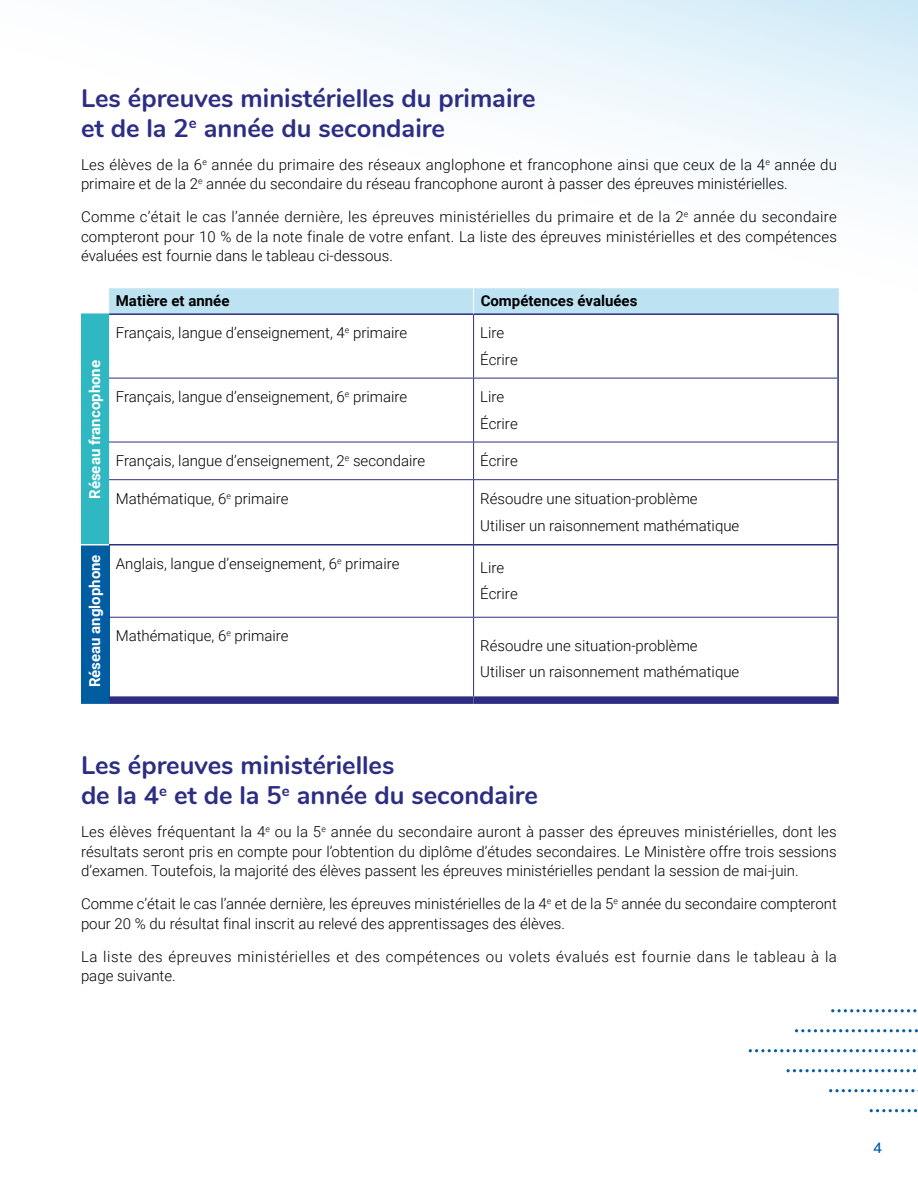
<style>
.page{position:relative;width:918px;height:1188px;background:#fff}
.page>*{position:absolute;margin:0;border:0;box-sizing:border-box;transform-origin:0 0}
.t1{font:700 25.5px/30px "Nunito";color:#2d2e83}
.t2{font:300 15px/19.5px "Roboto";color:#000}
.t3{font:300 15px/19.5px "Roboto";letter-spacing:.035em;color:#000}
.t4{font:700 15px "Roboto";color:#000}
.t5{font:700 15px "Roboto";color:#fff}
.t6{font:600 15px "Nunito";color:#055ea3}
</style>
<div class="page">
<svg style="left:160px;top:0;width:758px;height:203px;fill:#f4fafd"></svg>
<svg style="left:749px;top:1009px;width:169px;height:104px"></svg>
<div style="left:81px;top:314px;width:28px;height:231px;background:#2fb8c2"></div>
<svg style="left:109px;top:315px;width:728px;height:381px"></svg>
<div style="left:81px;top:545px;width:28px;height:155px;background:#005da1"></div>
<hr style="left:109px;top:313px;width:365px;height:2px;background:#2d2e83">
<hr style="left:474px;top:313px;width:365px;height:2px;background:#2d2e83">
<div style="left:81px;top:696px;width:28px;height:8px;background:#005da1"></div>
<hr style="left:81px;top:313px;width:28px;height:2px;background:#2fb8c2">
<hr style="left:837px;top:288px;width:2px;height:25px;background:#bde3f2">
<hr style="left:109px;top:378px;width:365px;height:1px;background:#2d2e83">
<hr style="left:474px;top:378px;width:363px;height:1px;background:#2d2e83">
<hr style="left:109px;top:442px;width:365px;height:1px;background:#2d2e83">
<hr style="left:474px;top:442px;width:363px;height:1px;background:#2d2e83">
<hr style="left:109px;top:479px;width:365px;height:1px;background:#2d2e83">
<hr style="left:474px;top:479px;width:363px;height:1px;background:#2d2e83">
<hr style="left:109px;top:617px;width:365px;height:1px;background:#2d2e83">
<hr style="left:474px;top:617px;width:363px;height:1px;background:#2d2e83">
<hr style="left:109px;top:544px;width:364px;height:1px;background:#2d2e83">
<hr style="left:474px;top:544px;width:365px;height:1px;background:#2d2e83">
<svg style="left:81px;top:544px;width:28px;height:1px"></svg>
<svg style="left:109px;top:288px;width:729px;height:26px;background:#badfef"></svg>
<hr style="left:837px;top:315px;width:2px;height:63px;background:#2d2e83">
<hr style="left:837px;top:378px;width:2px;height:64px;background:#2d2e83">
<hr style="left:837px;top:442px;width:2px;height:38px;background:#2d2e83">
<hr style="left:837px;top:480px;width:2px;height:64px;background:#2d2e83">
<hr style="left:837px;top:545px;width:2px;height:72px;background:#2d2e83">
<hr style="left:837px;top:617px;width:2px;height:79px;background:#2d2e83">
<div style="left:474px;top:696px;width:365px;height:8px;background:#2d2e83"></div>
<hr style="left:473px;top:315px;width:1px;height:63px;background:#2d2e83">
<hr style="left:473px;top:378px;width:1px;height:64px;background:#2d2e83">
<hr style="left:473px;top:442px;width:1px;height:37px;background:#2d2e83">
<hr style="left:473px;top:480px;width:1px;height:65px;background:#2d2e83">
<hr style="left:473px;top:545px;width:1px;height:72px;background:#2d2e83">
<hr style="left:473px;top:618px;width:1px;height:78px;background:#2d2e83">
<div style="left:109px;top:696px;width:365px;height:8px;background:#2d2e83"></div>
<h1 class="t1" style="left:81px;top:81px;width:456px">Les épreuves ministérielles du primaire et de la 2<sup>e</sup> année du secondaire</h1>
<p class="t2" style="left:81px;top:154px;width:757px">Les élèves de la 6<sup>e</sup> année du primaire des réseaux anglophone et francophone ainsi que ceux de la 4<sup>e</sup> année du primaire et de la 2<sup>e</sup> année du secondaire du réseau francophone auront à passer des épreuves ministérielles.</p>
<p class="t2" style="left:81px;top:207px;width:758px;text-align:justify">Comme c’était le cas l’année dernière, les épreuves ministérielles du primaire et de la 2<sup>e</sup> année du secondaire compteront pour 10 % de la note finale de votre enfant. La liste des épreuves ministérielles et des compétences évaluées est fournie dans le tableau ci-dessous.</p>
<p class="t4" style="left:116px;top:290px;width:115px">Matière et année</p>
<p class="t4" style="left:481px;top:290px;width:158px">Compétences évaluées</p>
<p class="t5" style="left:84px;top:499px;width:140px;rotate:-90deg">Réseau francophone</p>
<p class="t2" style="left:116px;top:323px;width:293px">Français, langue d’enseignement, 4<sup>e</sup> primaire</p>
<p class="t2" style="left:480px;top:319px;width:39px;line-height:26.2px">Lire<br>Écrire</p>
<p class="t2" style="left:116px;top:387px;width:293px">Français, langue d’enseignement, 6<sup>e</sup> primaire</p>
<p class="t2" style="left:480px;top:383px;width:39px;line-height:26.2px">Lire<br>Écrire</p>
<p class="t2" style="left:116px;top:451px;width:311px">Français, langue d’enseignement, 2<sup>e</sup> secondaire</p>
<p class="t2" style="left:480px;top:451px;width:39px">Écrire</p>
<p class="t2" style="left:116px;top:488px;width:174px">Mathématique, 6<sup>e</sup> primaire</p>
<p class="t2" style="left:480px;top:485px;width:261px;line-height:26.2px">Résoudre une situation-problème<br>Utiliser un raisonnement mathématique</p>
<p class="t5" style="left:84px;top:687px;width:134px;rotate:-90deg">Réseau anglophone</p>
<p class="t2" style="left:116px;top:553px;width:285px">Anglais, langue d’enseignement, 6<sup>e</sup> primaire</p>
<p class="t2" style="left:480px;top:554px;width:39px;line-height:26.2px">Lire<br>Écrire</p>
<p class="t2" style="left:116px;top:626px;width:174px">Mathématique, 6<sup>e</sup> primaire</p>
<p class="t2" style="left:480px;top:632px;width:261px;line-height:26.2px">Résoudre une situation-problème<br>Utiliser un raisonnement mathématique</p>
<h1 class="t1" style="left:81px;top:749px;width:458px">Les épreuves ministérielles<br>de la 4<sup>e</sup> et de la 5<sup>e</sup> année du secondaire</h1>
<p class="t2" style="left:81px;top:822px;width:757px;text-align:justify">Les élèves fréquentant la 4<sup>e</sup> ou la 5<sup>e</sup> année du secondaire auront à passer des épreuves ministérielles, dont les résultats seront pris en compte pour l’obtention du diplôme d’études secondaires. Le Ministère offre trois sessions d’examen. Toutefois, la majorité des élèves passent les épreuves ministérielles pendant la session de mai-juin.</p>
<p class="t2" style="left:81px;top:894px;width:757px">Comme c’était le cas l’année dernière, les épreuves ministérielles de la 4<sup>e</sup> et de la 5<sup>e</sup> année du secondaire compteront pour 20 % du résultat final inscrit au relevé des apprentissages des élèves.</p>
<p class="t3" style="left:81px;top:946px;width:757px">La liste des épreuves ministérielles et des compétences ou volets évalués est fournie dans le tableau à la page suivante.</p>
<p class="t6" style="left:873px;top:1137px;width:10px">4</p>
</div>
